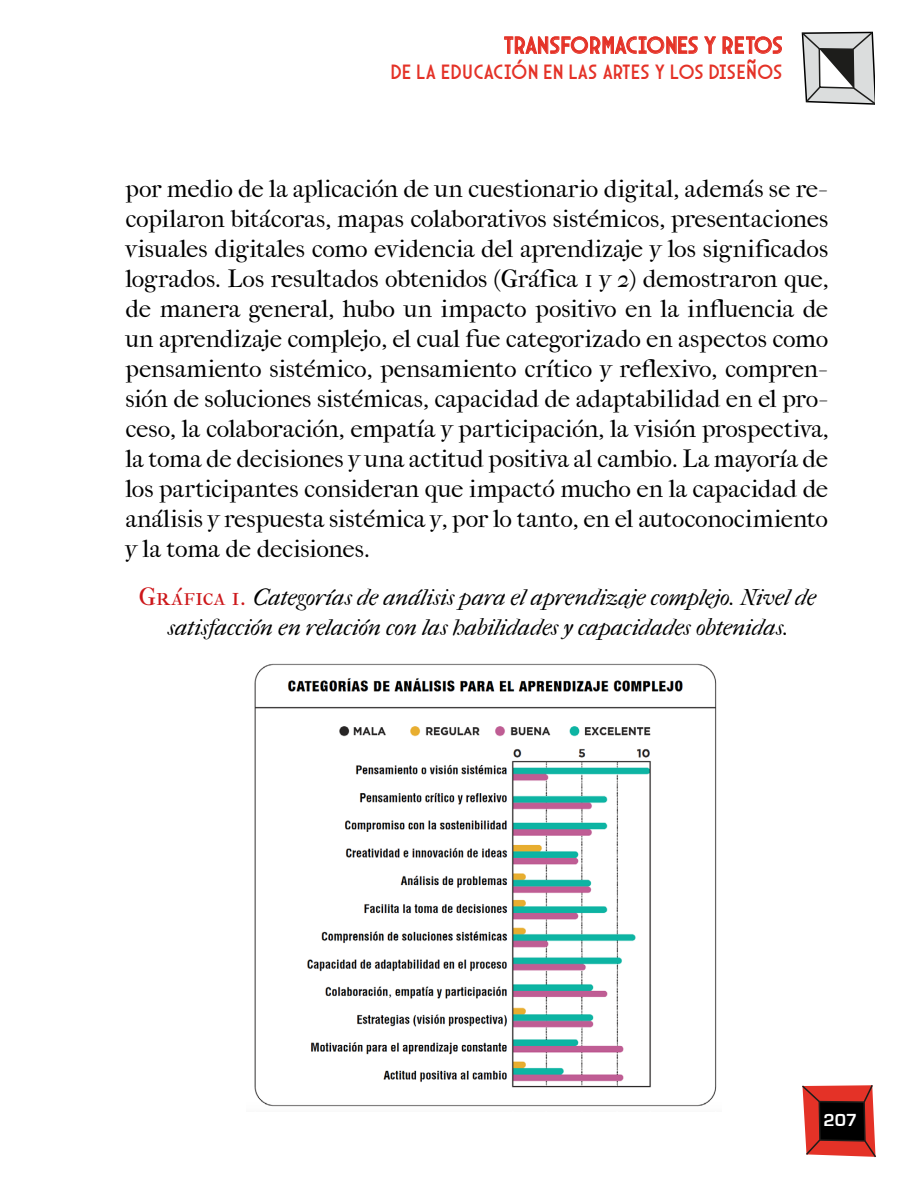
<style>
.page{position:relative;width:918px;height:1188px;background:#fff}
.page>*{position:absolute;margin:0;border:0;box-sizing:border-box;transform-origin:0 0}
.t1{font:24px "Arcane Nine";letter-spacing:.005em;color:#e43227}
.t2{font:21px/30px "IM FELL French Canon Roman";letter-spacing:-.01em;color:#000;text-align:justify}
.t3{font:21px "Arcane Nine";letter-spacing:.005em;color:#e43227}
.t4{font:19.5px/30px "IM FELL French Canon Italic";color:#000;text-align:center}
.t5{font:700 18px "Eurostile";color:#fff}
.s1{font-family:"IM FELL French Canon Roman SC";font-size:21px;color:#cd171a}
</style>
<div class="page">
<svg style="left:801px;top:31px;width:74px;height:74px"></svg>
<svg style="left:802px;top:1085px;width:74px;height:73px;background:#953630"></svg>
<svg style="left:504px;top:36px;width:194px;height:18px"></svg>
<svg style="left:704px;top:36px;width:78px;height:18px"></svg>
<img style="left:254px;top:663px;width:463px;height:444px">
<p class="t1" style="left:503px;top:31px;width:281px">TRANSFORMACIONES Y RETOS</p>
<p class="t3" style="left:390px;top:59px;width:394px">DE LA EDUCACIÓN EN LAS ARTES Y LOS DISEÑOS</p>
<p class="t2" style="left:125px;top:174px;width:704px">por medio de la aplicación de un cuestionario digital, además se re&shy;copilaron bitácoras, mapas colaborativos sistémicos, presentaciones visuales digitales como evidencia del aprendizaje y los significados logrados. Los resultados obtenidos (Gráfica 1 y 2) demostraron que, de manera general, hubo un impacto positivo en la influencia de un aprendizaje complejo, el cual fue categorizado en aspectos como pensamiento sistémico, pensamiento crítico y reflexivo, compren&shy;sión de soluciones sistémicas, capacidad de adaptabilidad en el pro&shy;ceso, la colaboración, empatía y participación, la visión prospectiva, la toma de decisiones y una actitud positiva al cambio. La mayoría de los participantes consideran que impactó mucho en la capacidad de análisis y respuesta sistémica y, por lo tanto, en el autoconocimiento y la toma de decisiones.</p>
<p class="t4" style="left:139px;top:583px;width:677px"><span class="s1">Gráfica 1.</span> Categorías de análisis para el aprendizaje complejo. Nivel de satisfacción en relación con las habilidades y capacidades obtenidas.</p>
<p class="t5" style="left:824px;top:1110px;width:35px">207</p>
</div>
